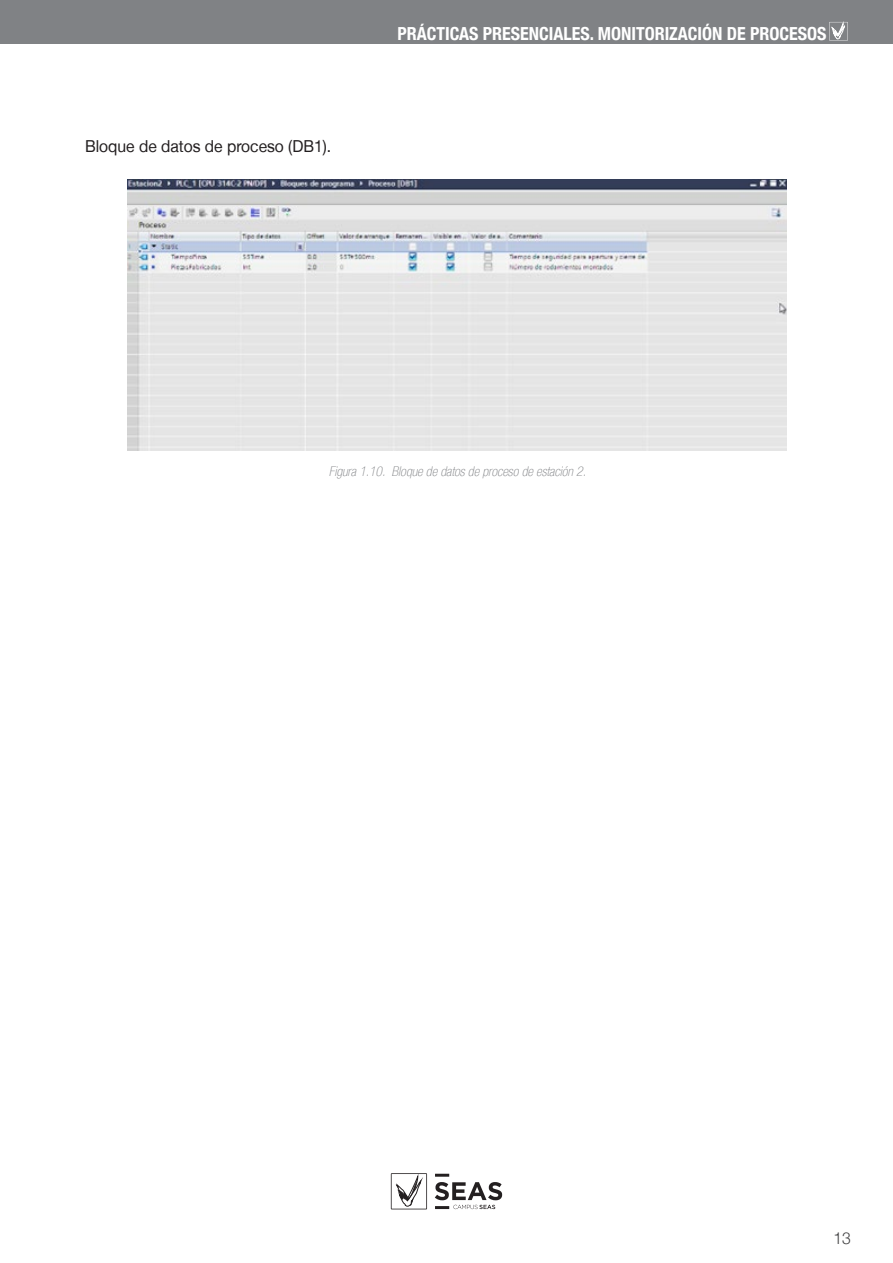
<style>
.page{position:relative;width:893px;height:1263px;background:#fff}
.page>*{position:absolute;margin:0;border:0;box-sizing:border-box;transform-origin:0 0}
.t1{font:700 condensed 18px "Helvetica Neue LT";color:#fff}
.CUERPO_CONTENIDO{font:16.5px "Helvetica Neue LT";color:#231f20;scale:.95 1}
.t2{font:300 16.5px "Helvetica Neue LT";color:#3e3e3f;scale:.95 1}
.t3{font:italic 100 condensed 13.5px "Helvetica Neue LT";color:#808285}
</style>
<div class="page">
<div style="left:0;top:0;width:893px;height:44px;background:#808285"></div>
<hr style="left:435px;top:1174px;width:14px;height:3px;background:#231f20">
<svg style="left:435px;top:1182px;width:67px;height:27px"></svg>
<svg style="left:391px;top:1173px;width:36px;height:36px"></svg>
<svg style="left:829px;top:22px;width:19px;height:19px"></svg>
<img style="left:127px;top:180px;width:660px;height:271px">
<p class="CUERPO_CONTENIDO" style="left:85px;top:136px;width:261px">Bloque de datos de proceso (DB1).</p>
<p class="t1" style="left:397px;top:23px;width:431px">PRÁCTICAS PRESENCIALES. MONITORIZACIÓN DE PROCESOS</p>
<p class="t3" style="left:329px;top:463px;width:259px">Figura 1.10. Bloque de datos de proceso de estación 2.</p>
<p class="t2" style="left:833px;top:1228px;width:20px">13</p>
</div>
